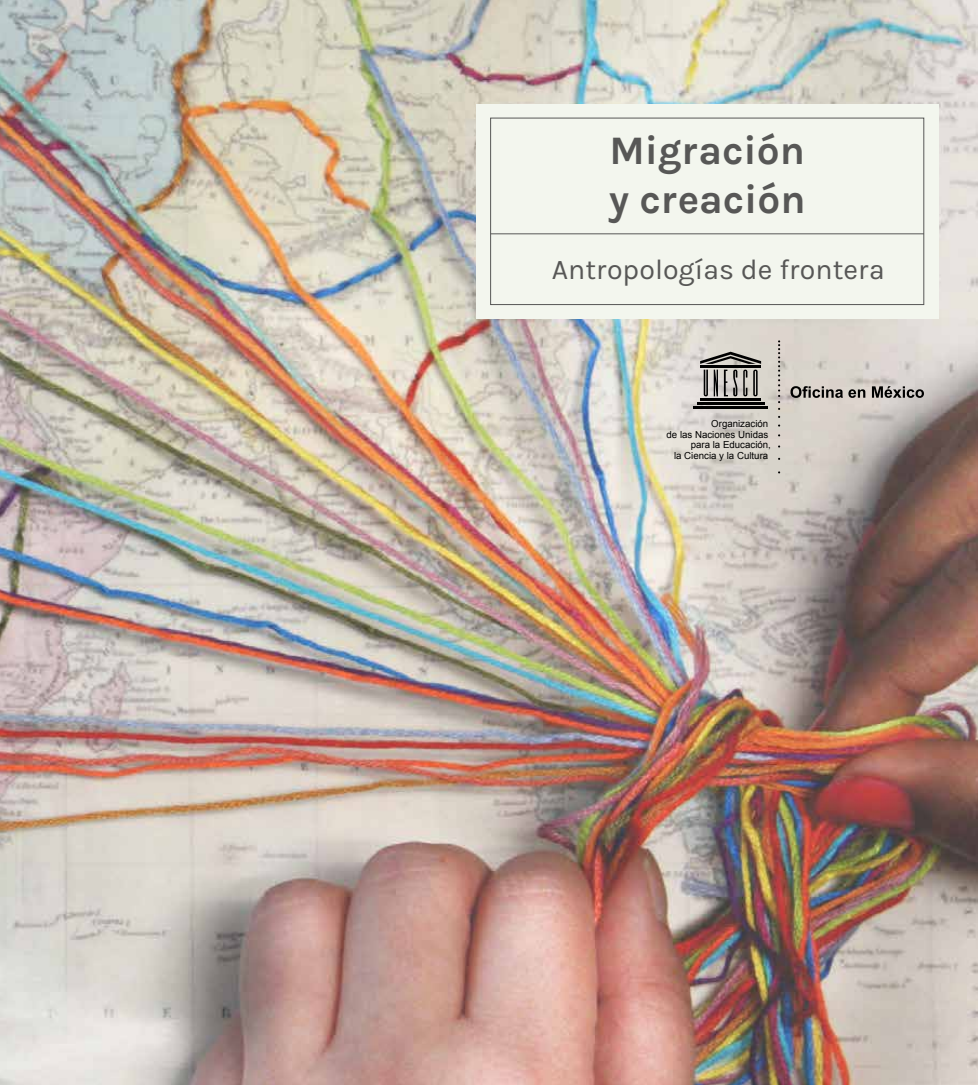
<style>
.page{position:relative;width:978px;height:1085px;background:#fff}
.page>*{position:absolute;margin:0;border:0;box-sizing:border-box;transform-origin:0 0}
.t1{font:700 40.5px/48.6px "Karla";color:#575756}
.t2{font:28.5px "Karla";color:#575756}
.t3{font:9.75px/10.5px "Arial";color:#000;text-align:right}
</style>
<div class="page">
<img style="left:0;top:0;width:978px;height:1084px">
<div style="left:476px;top:104px;width:462px;height:215px;background:#f3f6ee"></div>
<div style="left:490px;top:118px;width:434px;height:187px;border:1px solid #575756"></div>
<hr style="left:490px;top:233px;width:434px;height:1px;background:#575756">
<svg style="left:778px;top:340px;width:2px;height:70px"></svg>
<hr style="left:700px;top:398px;width:61px;height:2px;background:#000">
<hr style="left:697px;top:402px;width:67px;height:2px;background:#000">
<hr style="left:693px;top:406px;width:75px;height:3px;background:#000">
<svg style="left:700px;top:351px;width:61px;height:45px;background:#928f8b"></svg>
<svg style="left:790px;top:386px;width:75px;height:12px"></svg>
<svg style="left:872px;top:386px;width:52px;height:12px"></svg>
<h1 class="t1" style="left:609px;top:127px;width:198px">Migración y creación</h1>
<h2 class="t2" style="left:552px;top:253px;width:335px">Antropologías de frontera</h2>
<p class="t3" style="left:667px;top:418px;width:106px">Organización<br>de las Naciones Unidas para la Educación,<br>la Ciencia y la Cultura</p>
</div>
